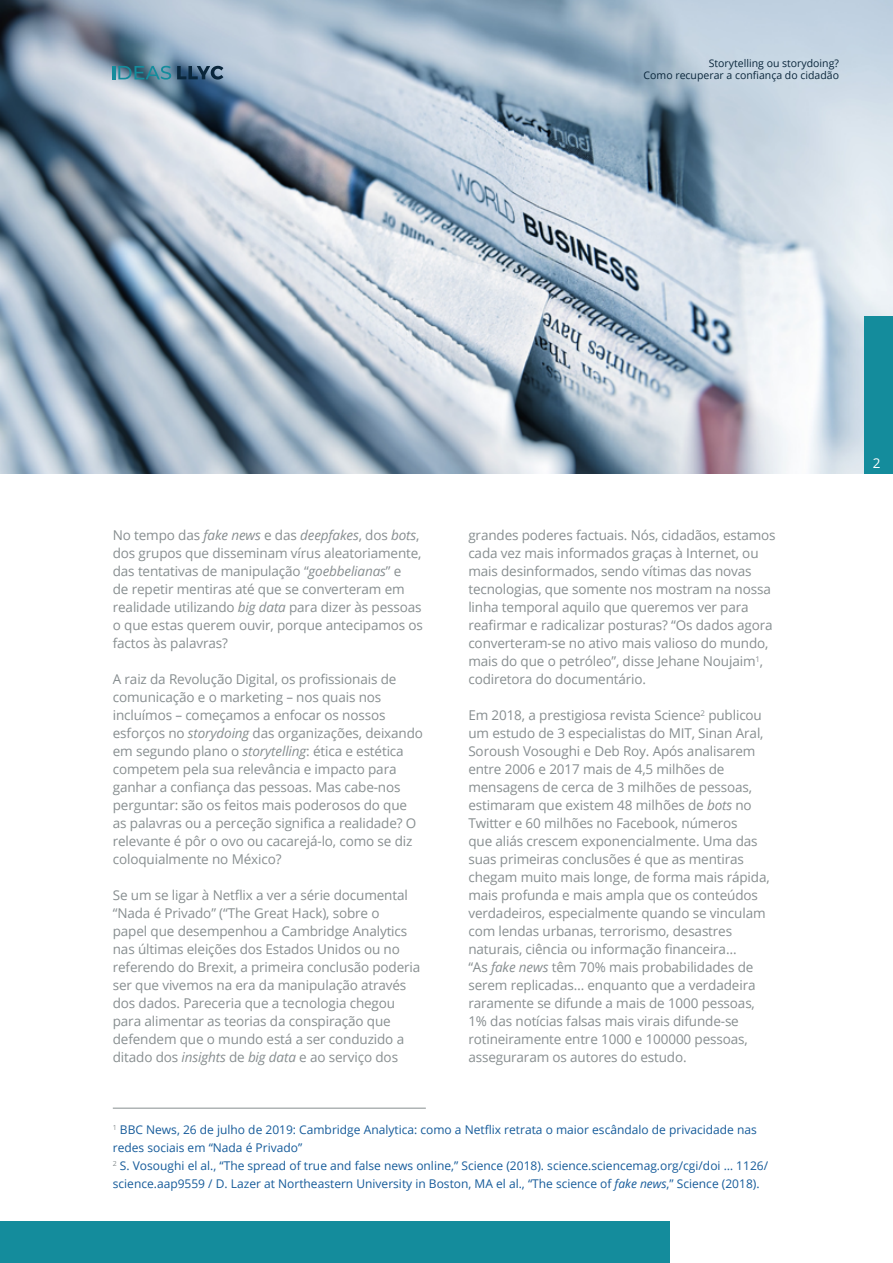
<style>
.page{position:relative;width:893px;height:1263px;background:#fff}
.page>*{position:absolute;margin:0;border:0;box-sizing:border-box;transform-origin:0 0}
.t1{font:13.5px/18px "Open Sans";letter-spacing:-.01em;color:#878e90}
.t2{font:13.5px "Open Sans";color:#fff}
.t3{font:12px/18px "Open Sans";color:#165b9a}
.t4{font:10.5px/12px "Open Sans";color:#0a263b;text-align:right}
.s1{font-style:italic}
</style>
<div class="page">
<img style="left:0;top:0;width:893px;height:474px">
<div style="left:0;top:1221px;width:669px;height:42px;background:#148c9c"></div>
<div style="left:864px;top:316px;width:29px;height:158px;background:#148c9c"></div>
<svg style="left:112px;top:66px;width:59px;height:14px"></svg>
<svg style="left:177px;top:66px;width:46px;height:14px"></svg>
<hr style="left:113px;top:1108px;width:313px;height:1px;background:#878e90">
<p class="t4" style="left:644px;top:57px;width:197px">Storytelling ou storydoing?<br>Como recuperar a confiança do cidadão</p>
<p class="t1" style="left:113px;top:526px;width:312px">No tempo das <span class="s1">fake news</span> e das <span class="s1">deepfakes</span>, dos <span class="s1">bots</span>, dos grupos que disseminam vírus aleatoriamente, das tentativas de manipulação “<span class="s1">goebbelianas</span>” e<br>de repetir mentiras até que se converteram em realidade utilizando <span class="s1">big data</span> para dizer às pessoas o que estas querem ouvir, porque antecipamos os factos às palavras?</p>
<p class="t1" style="left:113px;top:670px;width:312px">A raiz da Revolução Digital, os profissionais de comunicação e o marketing – nos quais nos incluímos – começamos a enfocar os nossos esforços no <span class="s1">storydoing</span> das organizações, deixando em segundo plano o <span class="s1">storytelling</span>: ética e estética competem pela sua relevância e impacto para ganhar a confiança das pessoas. Mas cabe-nos perguntar: são os feitos mais poderosos do que as palavras ou a perceção significa a realidade? O relevante é pôr o ovo ou cacarejá-lo, como se diz coloquialmente no México?</p>
<p class="t1" style="left:113px;top:886px;width:309px">Se um se ligar à Netflix a ver a série documental “Nada é Privado” (“The Great Hack), sobre o<br>papel que desempenhou a Cambridge Analytics nas últimas eleições dos Estados Unidos ou no referendo do Brexit, a primeira conclusão poderia ser que vivemos na era da manipulação através dos dados. Pareceria que a tecnologia chegou para alimentar as teorias da conspiração que defendem que o mundo está a ser conduzido a ditado dos <span class="s1">insights</span> de <span class="s1">big data</span> e ao serviço dos</p>
<p class="t1" style="left:468px;top:526px;width:309px">grandes poderes factuais. Nós, cidadãos, estamos cada vez mais informados graças à Internet, ou mais desinformados, sendo vítimas das novas tecnologias, que somente nos mostram na nossa linha temporal aquilo que queremos ver para reafirmar e radicalizar posturas? “Os dados agora converteram-se no ativo mais valioso do mundo, mais do que o petróleo”, disse Jehane Noujaim<sup>1</sup>, codiretora do documentário.</p>
<p class="t1" style="left:468px;top:706px;width:303px">Em 2018, a prestigiosa revista Science<sup>2</sup> publicou um estudo de 3 especialistas do MIT, Sinan Aral, Soroush Vosoughi e Deb Roy. Após analisarem entre 2006 e 2017 mais de 4,5 milhões de mensagens de cerca de 3 milhões de pessoas, estimaram que existem 48 milhões de <span class="s1">bots</span> no Twitter e 60 milhões no Facebook, números<br>que aliás crescem exponencialmente. Uma das suas primeiras conclusões é que as mentiras chegam muito mais longe, de forma mais rápida, mais profunda e mais ampla que os conteúdos verdadeiros, especialmente quando se vinculam com lendas urbanas, terrorismo, desastres naturais, ciência ou informação financeira…<br>“As <span class="s1">fake news</span> têm 70% mais probabilidades de serem replicadas… enquanto que a verdadeira raramente se difunde a mais de 1000 pessoas, 1% das notícias falsas mais virais difunde-se rotineiramente entre 1000 e 100000 pessoas, asseguraram os autores do estudo.</p>
<p class="t3" style="left:113px;top:1120px;width:657px"><sup>1</sup> BBC News, 26 de julho de 2019: Cambridge Analytica: como a Netflix retrata o maior escândalo de privacidade nas redes sociais em “Nada é Privado”<br><sup>2</sup> S. Vosoughi el al., “The spread of true and false news online,” Science (2018). science.sciencemag.org/cgi/doi … 1126/ science.aap9559 / D. Lazer at Northeastern University in Boston, MA el al., “The science of <span class="s1">fake news</span>,” Science (2018).</p>
<p class="t2" style="left:873px;top:454px;width:9px">2</p>
</div>
